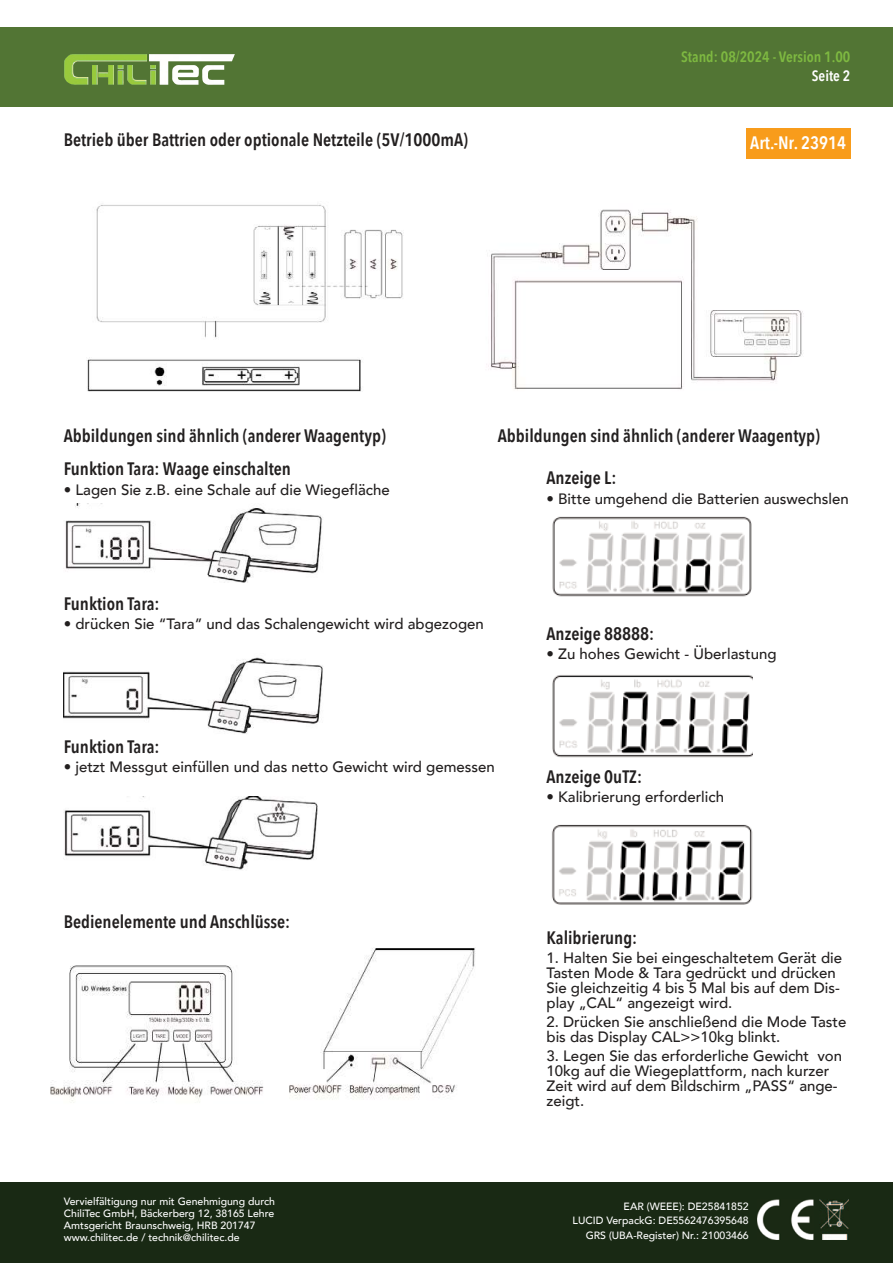
<style>
.page{position:relative;width:893px;height:1263px;background:#fff}
.page>*{position:absolute;margin:0;border:0;box-sizing:border-box;transform-origin:0 0}
.t1{font:600 18px "Avenir Next Condensed";color:#221f1f}
.t2{font:600 18px "Avenir Next Condensed";color:#fff}
.t3{font:500 15px/15px "Avenir";color:#221f1f}
.t4{font:600 15px "Avenir Next Condensed";color:#7eb941}
.t5{font:600 15px "Avenir Next Condensed";color:#fff}
.t6{font:500 10.5px/12px "Avenir";color:#fff}
</style>
<div class="page">
<div style="left:0;top:27px;width:893px;height:79px;background:#527534"></div>
<div style="left:0;top:1182px;width:893px;height:81px;background:#192914"></div>
<img style="left:820px;top:1199px;width:29px;height:40px">
<img style="left:757px;top:1199px;width:56px;height:40px">
<img style="left:64px;top:54px;width:171px;height:31px">
<img style="left:87px;top:204px;width:316px;height:188px">
<img style="left:486px;top:209px;width:317px;height:181px">
<div style="left:746px;top:128px;width:104px;height:31px;background:#f89c1b"></div>
<img style="left:552px;top:516px;width:200px;height:81px">
<img style="left:65px;top:503px;width:258px;height:80px">
<img style="left:64px;top:657px;width:259px;height:77px">
<img style="left:64px;top:797px;width:254px;height:73px">
<img style="left:50px;top:965px;width:214px;height:138px">
<img style="left:289px;top:948px;width:187px;height:152px">
<img style="left:552px;top:824px;width:201px;height:81px">
<img style="left:552px;top:675px;width:201px;height:83px">
<p class="t4" style="left:681px;top:50px;width:171px">Stand: 08/2024 - Version 1.00</p>
<p class="t5" style="left:812px;top:70px;width:40px">Seite 2</p>
<p class="t1" style="left:64px;top:132px;width:406px">Betrieb über Battrien oder optionale Netzteile (5V/1000mA)</p>
<p class="t2" style="left:750px;top:135px;width:97px">Art.-Nr. 23914</p>
<p class="t1" style="left:64px;top:428px;width:324px">Abbildungen sind ähnlich (anderer Waagentyp)</p>
<p class="t1" style="left:498px;top:428px;width:324px">Abbildungen sind ähnlich (anderer Waagentyp)</p>
<p class="t1" style="left:64px;top:461px;width:229px">Funktion Tara: Waage einschalten</p>
<p class="t3" style="left:64px;top:483px;width:327px">ï Lagen Sie z.B. eine Schale auf die Wiegefläche</p>
<p class="t1" style="left:64px;top:596px;width:97px">Funktion Tara:</p>
<p class="t3" style="left:64px;top:618px;width:422px">ï drücken Sie “Tara” und das Schalengewicht wird abgezogen</p>
<p class="t1" style="left:64px;top:739px;width:97px">Funktion Tara:</p>
<p class="t3" style="left:64px;top:761px;width:433px">ï jetzt Messgut einfüllen und das netto Gewicht wird gemessen</p>
<p class="t1" style="left:64px;top:914px;width:228px">Bedienelemente und Anschlüsse:</p>
<p class="t1" style="left:546px;top:470px;width:71px">Anzeige L:</p>
<p class="t3" style="left:546px;top:492px;width:304px">ï Bitte umgehend die Batterien auswechslen</p>
<p class="t1" style="left:546px;top:626px;width:109px">Anzeige 88888:</p>
<p class="t3" style="left:546px;top:648px;width:232px">ï Zu hohes Gewicht - Überlastung</p>
<p class="t1" style="left:546px;top:769px;width:97px">Anzeige 0uTZ:</p>
<p class="t3" style="left:546px;top:791px;width:179px">ï Kalibrierung erforderlich</p>
<p class="t1" style="left:546px;top:930px;width:92px">Kalibrierung:</p>
<p class="t3" style="left:546px;top:952px;width:297px">1. Halten Sie bei eingeschaltetem Gerät die Tasten Mode &amp; Tara gedrückt und drücken Sie gleichzeitig 4 bis 5 Mal bis auf dem Dis&shy;play „CAL“ angezeigt wird.</p>
<p class="t3" style="left:546px;top:1016px;width:301px">2. Drücken Sie anschließend die Mode Taste bis das Display CAL&gt;&gt;10kg blinkt.</p>
<p class="t3" style="left:546px;top:1050px;width:297px">3. Legen Sie das erforderliche Gewicht von 10kg auf die Wiegeplattform, nach kurzer Zeit wird auf dem Bildschirm „PASS“ ange&shy;zeigt.</p>
<p class="t6" style="left:64px;top:1197px;width:213px">Vervielfältigung nur mit Genehmigung durch ChiliTec GmbH, Bäckerberg 12, 38165 Lehre Amtsgericht Braunschweig, HRB 201747 www.chilitec.de / technik@chilitec.de</p>
<p class="t6" style="left:573px;top:1200px;width:178px;line-height:14.7px;text-align:right">EAR (WEEE): DE25841852<br>LUCID VerpackG: DE5562476395648<br>GRS (UBA-Register) Nr.: 21003466</p>
</div>
